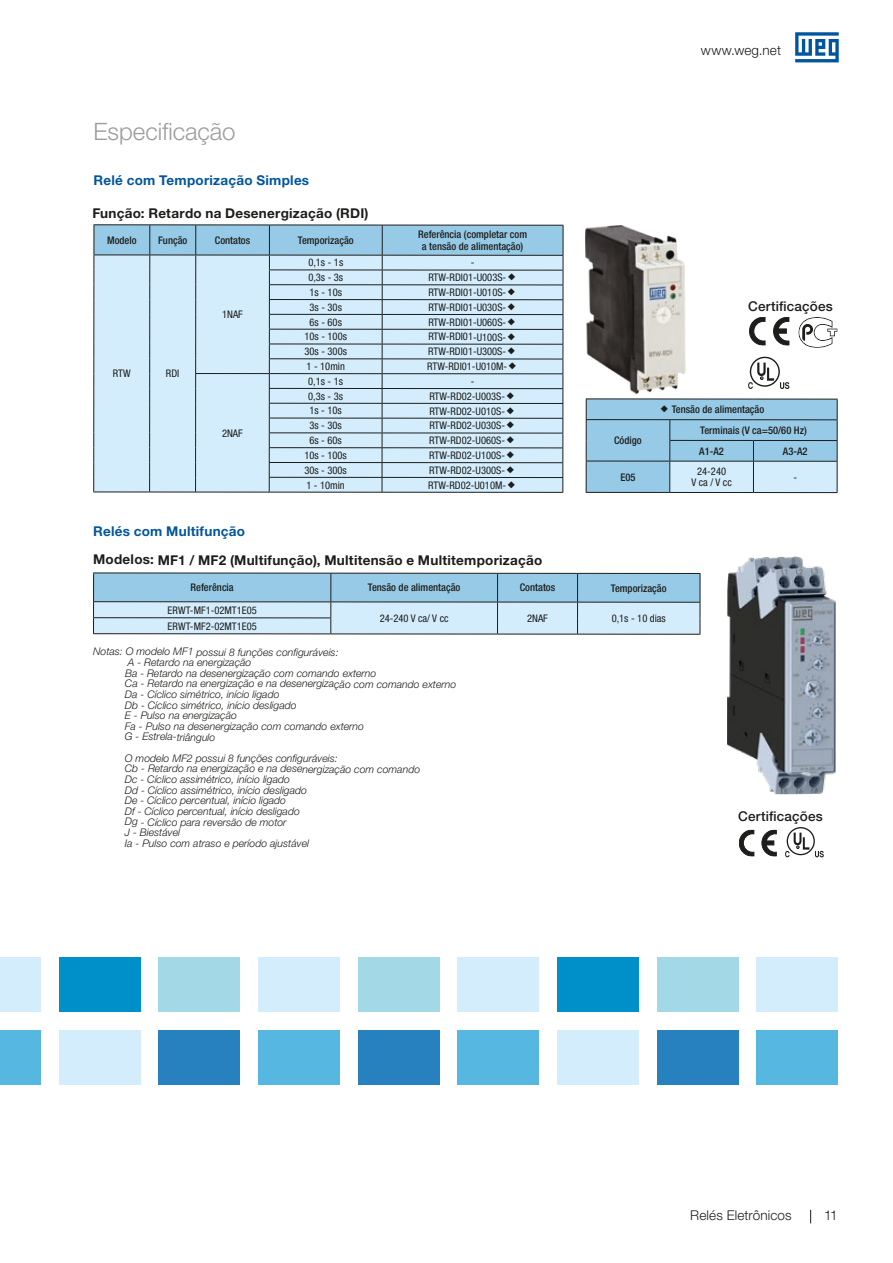
<style>
.page{position:relative;width:893px;height:1263px;background:#fff}
.page>*{position:absolute;margin:0;border:0;box-sizing:border-box;transform-origin:0 0}
.t1{font:300 24px "Helvetica Neue LT Pro";color:#9d9d9d}
.t2{font:700 13.5px "Helvetica Neue LT Pro";letter-spacing:.015em;color:#1d1d1b}
.t3{font:700 13.5px "Helvetica Neue LT Pro";letter-spacing:.02em;color:#00569e}
.t4{font:300 13.5px "Helvetica Neue LT Pro";letter-spacing:.01em;color:#1d1d1b}
.t5{font:500 13.5px "Helvetica Neue LT Pro";letter-spacing:.01em;color:#1d1d1b}
.t6{font:italic 300 10.5px/10.6px "Helvetica Neue LT Pro";color:#1d1d1b}
.t7{font:condensed 10.5px/10.6px "Helvetica Neue LT Pro";color:#1d1d1b;text-align:center}
.t8{font:500 condensed 10.5px/12.8px "Helvetica Neue LT Pro";color:#1d1d1b;text-align:center}
</style>
<div class="page">
<svg style="left:810px;top:1210px;width:1px;height:13px"></svg>
<svg style="left:795px;top:32px;width:44px;height:30px"></svg>
<hr style="left:94px;top:224px;width:56px;height:1px;background:#1d1d1b">
<hr style="left:150px;top:224px;width:46px;height:1px;background:#1d1d1b">
<hr style="left:196px;top:224px;width:73px;height:1px;background:#1d1d1b">
<hr style="left:93px;top:492px;width:57px;height:1px;background:#1d1d1b">
<hr style="left:150px;top:492px;width:46px;height:1px;background:#1d1d1b">
<hr style="left:196px;top:492px;width:73px;height:1px;background:#1d1d1b">
<hr style="left:269px;top:492px;width:113px;height:1px;background:#1d1d1b">
<hr style="left:382px;top:492px;width:181px;height:1px;background:#1d1d1b">
<hr style="left:586px;top:398px;width:84px;height:1px;background:#1d1d1b">
<img style="left:585px;top:225px;width:101px;height:169px">
<svg style="left:749px;top:317px;width:16px;height:28px"></svg>
<svg style="left:773px;top:317px;width:16px;height:28px"></svg>
<svg style="left:748px;top:363px;width:26px;height:26px"></svg>
<svg style="left:780px;top:382px;width:9px;height:7px"></svg>
<div style="left:750px;top:357px;width:30px;height:30px;border:1px solid #1d1d1b;border-radius:50%"></div>
<svg style="left:798px;top:317px;width:39px;height:31px"></svg>
<svg style="left:739px;top:830px;width:15px;height:26px"></svg>
<svg style="left:762px;top:830px;width:15px;height:26px"></svg>
<svg style="left:785px;top:833px;width:24px;height:24px"></svg>
<svg style="left:815px;top:851px;width:9px;height:6px"></svg>
<div style="left:787px;top:827px;width:28px;height:28px;border:1px solid #1d1d1b;border-radius:50%"></div>
<hr style="left:497px;top:634px;width:80px;height:1px;background:#1d1d1b">
<svg style="left:93px;top:573px;width:608px;height:61px;background:#aed2e6"></svg>
<hr style="left:577px;top:634px;width:123px;height:1px;background:#1d1d1b">
<img style="left:727px;top:557px;width:109px;height:237px">
<div style="left:0;top:957px;width:41px;height:55px;background:#d4edfc"></div>
<div style="left:0;top:1030px;width:41px;height:54px;background:#56b7e0"></div>
<div style="left:59px;top:957px;width:81px;height:55px;background:#0090c9"></div>
<div style="left:159px;top:957px;width:81px;height:55px;background:#a3d8e7"></div>
<div style="left:258px;top:957px;width:82px;height:55px;background:#d4edfc"></div>
<div style="left:59px;top:1030px;width:81px;height:54px;background:#d4edfc"></div>
<div style="left:159px;top:1030px;width:81px;height:54px;background:#2881bf"></div>
<div style="left:258px;top:1030px;width:82px;height:54px;background:#56b7e0"></div>
<div style="left:358px;top:957px;width:81px;height:55px;background:#a3d8e7"></div>
<div style="left:458px;top:957px;width:81px;height:55px;background:#d4edfc"></div>
<div style="left:358px;top:1030px;width:81px;height:54px;background:#2881bf"></div>
<div style="left:458px;top:1030px;width:81px;height:54px;background:#56b7e0"></div>
<div style="left:557px;top:957px;width:82px;height:55px;background:#0090c9"></div>
<div style="left:657px;top:957px;width:81px;height:55px;background:#a3d8e7"></div>
<div style="left:756px;top:957px;width:82px;height:55px;background:#d4edfc"></div>
<div style="left:557px;top:1030px;width:82px;height:54px;background:#d4edfc"></div>
<div style="left:657px;top:1030px;width:81px;height:54px;background:#2881bf"></div>
<div style="left:756px;top:1030px;width:82px;height:54px;background:#56b7e0"></div>
<svg style="left:93px;top:225px;width:471px;height:267px;background:#c3dded"></svg>
<svg style="left:586px;top:399px;width:252px;height:94px;background:#9cc7df"></svg>
<h1 class="t1" style="left:94px;top:117px;width:144px">Especificação</h1>
<p class="t3" style="left:94px;top:171px;width:217px">Relé com Temporização Simples</p>
<p class="t2" style="left:92px;top:205px;width:278px">Função: Retardo na Desenergização (RDI)</p>
<p class="t8" style="left:107px;top:233px;width:31px">Modelo</p>
<p class="t8" style="left:158px;top:233px;width:31px">Função</p>
<p class="t8" style="left:215px;top:234px;width:37px">Contatos</p>
<p class="t8" style="left:298px;top:234px;width:57px">Temporização</p>
<p class="t8" style="left:418px;top:227px;width:110px">Referência (completar com a tensão de alimentação)</p>
<p class="t7" style="left:113px;top:368px;width:19px">RTW</p>
<p class="t7" style="left:166px;top:368px;width:15px">RDI</p>
<p class="t7" style="left:222px;top:309px;width:22px">1NAF</p>
<p class="t7" style="left:222px;top:427px;width:22px">2NAF</p>
<p class="t7" style="left:308px;top:257px;width:36px">0,1s - 1s</p>
<p class="t7" style="left:471px;top:257px;width:5px">-</p>
<p class="t7" style="left:308px;top:272px;width:36px">0,3s - 3s</p>
<p class="t7" style="left:428px;top:272px;width:79px">RTW-RDI01-U003S-</p>
<p class="t7" style="left:310px;top:287px;width:34px">1s - 10s</p>
<p class="t7" style="left:428px;top:287px;width:79px">RTW-RDI01-U010S-</p>
<p class="t7" style="left:310px;top:302px;width:34px">3s - 30s</p>
<p class="t7" style="left:428px;top:302px;width:79px">RTW-RDI01-U030S-</p>
<p class="t7" style="left:310px;top:316px;width:34px">6s - 60s</p>
<p class="t7" style="left:428px;top:316px;width:79px">RTW-RDI01-U060S-</p>
<p class="t7" style="left:304px;top:331px;width:44px">10s - 100s</p>
<p class="t7" style="left:428px;top:331px;width:79px">RTW-RDI01-U100S-</p>
<p class="t7" style="left:304px;top:346px;width:44px">30s - 300s</p>
<p class="t7" style="left:428px;top:346px;width:79px">RTW-RDI01-U300S-</p>
<p class="t7" style="left:306px;top:361px;width:40px">1 - 10min</p>
<p class="t7" style="left:427px;top:361px;width:82px">RTW-RDI01-U010M-</p>
<p class="t7" style="left:308px;top:376px;width:36px">0,1s - 1s</p>
<p class="t7" style="left:471px;top:376px;width:5px">-</p>
<p class="t7" style="left:308px;top:390px;width:36px">0,3s - 3s</p>
<p class="t7" style="left:429px;top:391px;width:77px">RTW-RD02-U003S-</p>
<p class="t7" style="left:309px;top:405px;width:34px">1s - 10s</p>
<p class="t7" style="left:429px;top:405px;width:77px">RTW-RD02-U010S-</p>
<p class="t7" style="left:309px;top:420px;width:34px">3s - 30s</p>
<p class="t7" style="left:429px;top:420px;width:77px">RTW-RD02-U030S-</p>
<p class="t7" style="left:309px;top:435px;width:34px">6s - 60s</p>
<p class="t7" style="left:429px;top:435px;width:77px">RTW-RD02-U060S-</p>
<p class="t7" style="left:304px;top:450px;width:44px">10s - 100s</p>
<p class="t7" style="left:429px;top:450px;width:77px">RTW-RD02-U100S-</p>
<p class="t7" style="left:304px;top:465px;width:44px">30s - 300s</p>
<p class="t7" style="left:429px;top:465px;width:77px">RTW-RD02-U300S-</p>
<p class="t7" style="left:306px;top:479px;width:40px">1 - 10min</p>
<p class="t7" style="left:428px;top:479px;width:79px">RTW-RD02-U010M-</p>
<p class="t3" style="left:93px;top:522px;width:153px">Relés com Multifunção</p>
<p class="t2" style="left:93px;top:551px;width:451px">Modelos: MF1 / MF2 (Multifunção), Multitensão e Multitemporização</p>
<p class="t4" style="left:701px;top:42px;width:82px">www.weg.net</p>
<p class="t5" style="left:748px;top:298px;width:86px">Certificações</p>
<p class="t8" style="left:672px;top:403px;width:94px">Tensão de alimentação</p>
<p class="t8" style="left:614px;top:434px;width:29px">Código</p>
<p class="t8" style="left:699px;top:420px;width:109px;line-height:20.7px;text-align:left">Terminais (V ca=50/60 Hz)<br>A1-A2</p>
<p class="t8" style="left:783px;top:444px;width:26px">A3-A2</p>
<p class="t8" style="left:620px;top:470px;width:17px">E05</p>
<p class="t7" style="left:691px;top:466px;width:42px">24-240<br>V ca / V cc</p>
<p class="t7" style="left:793px;top:471px;width:5px">-</p>
<p class="t8" style="left:191px;top:581px;width:45px">Referência</p>
<p class="t8" style="left:368px;top:581px;width:94px">Tensão de alimentação</p>
<p class="t8" style="left:520px;top:581px;width:37px">Contatos</p>
<p class="t8" style="left:611px;top:581px;width:57px">Temporização</p>
<p class="t7" style="left:168px;top:604px;width:91px">ERWT-MF1-02MT1E05</p>
<p class="t7" style="left:380px;top:613px;width:70px">24-240 V ca/ V cc</p>
<p class="t7" style="left:527px;top:613px;width:22px">2NAF</p>
<p class="t7" style="left:612px;top:613px;width:56px">0,1s - 10 dias</p>
<p class="t7" style="left:168px;top:620px;width:91px">ERWT-MF2-02MT1E05</p>
<p class="t6" style="left:125px;top:646px;width:333px;text-indent:-32px">Notas: O modelo MF1 possui 8 funções configuráveis:<br>A - Retardo na energização<br>Ba - Retardo na desenergização com comando externo<br>Ca - Retardo na energização e na desenergização com comando externo Da - Cíclico simétrico, início ligado<br>Db - Cíclico simétrico, início desligado<br>E - Pulso na energização<br>Fa - Pulso na desenergização com comando externo<br>G - Estrela-triângulo</p>
<p class="t6" style="left:125px;top:752px;width:297px">O modelo MF2 possui 8 funções configuráveis:<br>Cb - Retardo na energização e na desenergização com comando Dc - Cíclico assimétrico, início ligado<br>Dd - Cíclico assimétrico, início desligado<br>De - Cíclico percentual, início ligado<br>Df - Cíclico percentual, início desligado<br>Dg - Cíclico para reversão de motor<br>J - Biestável<br>Ia - Pulso com atraso e período ajustável</p>
<p class="t5" style="left:738px;top:808px;width:86px">Certificações</p>
<p class="t4" style="left:690px;top:1207px;width:103px">Relés Eletrônicos</p>
<p class="t4" style="left:824px;top:1207px;width:15px">11</p>
</div>
